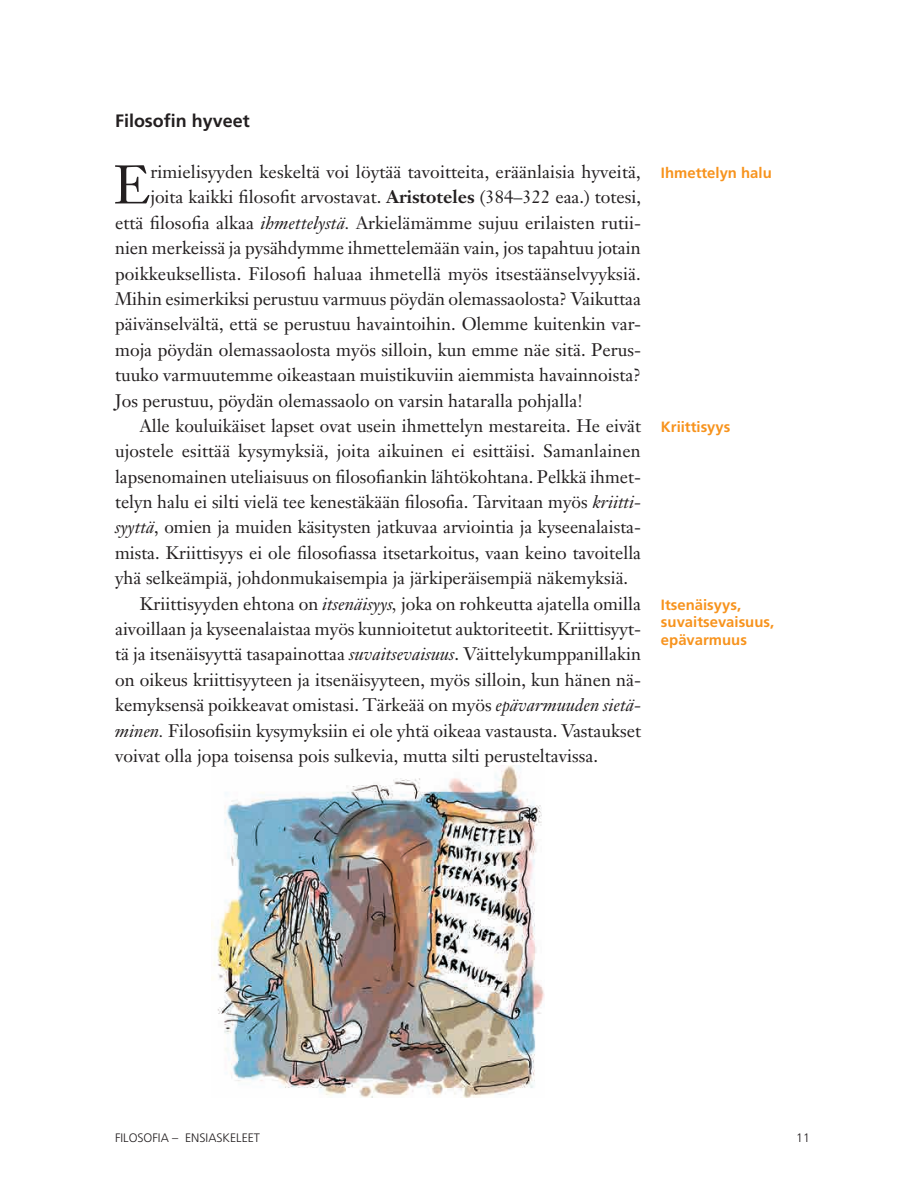
<style>
.page{position:relative;width:915px;height:1179px;background:#fff}
.page>*{position:absolute;margin:0;border:0;box-sizing:border-box;transform-origin:0 0}
.Leipäteksti_anfangi{font:53.55px "Janson Text";color:#231f20}
.Leipäteksti_toka{font:17.85px/25.4px "Janson Text";color:#231f20;text-align:justify}
.Leipäteksti_anfangi-2{font:17.85px "Janson Text";color:#231f20}
.Otsikko_2{font:700 17.85px "Frutiger";color:#231f20}
.Marginaaliotsikko_oi{font:700 14.88px/17.8px "Frutiger";color:#f7931d}
.t1{font:300 12.25px "Frutiger";color:#231f20}
.s1{font-weight:700}
.s2{font-style:italic}
</style>
<div class="page">
<img style="left:212px;top:765px;width:332px;height:332px">
<p class="Otsikko_2" style="left:115px;top:111px;width:136px">Filosofin hyveet</p>
<p class="Leipäteksti_anfangi" style="left:114px;top:151px;width:38px">E</p>
<p class="Leipäteksti_anfangi-2" style="left:150px;top:160px;width:492px">rimielisyyden keskeltä voi löytää tavoitteita, eräänlaisia hyveitä,</p>
<p class="Leipäteksti_anfangi-2" style="left:150px;top:186px;width:492px">joita kaikki filosofit arvostavat. <span class="s1">Aristoteles</span> (384–322 eaa.) totesi,</p>
<p class="Leipäteksti_anfangi-2" style="left:115px;top:211px;width:526px">että filosofia alkaa <span class="s2">ihmettelystä.</span> Arkielämämme sujuu erilaisten rutii-</p>
<p class="Leipäteksti_anfangi-2" style="left:115px;top:237px;width:527px">nien merkeissä ja pysähdymme ihmettelemään vain, jos tapahtuu jotain</p>
<p class="Leipäteksti_anfangi-2" style="left:115px;top:262px;width:527px">poikkeuksellista. Filosofi haluaa ihmetellä myös itsestäänselvyyksiä.</p>
<p class="Leipäteksti_anfangi-2" style="left:115px;top:287px;width:527px">Mihin esimerkiksi perustuu varmuus pöydän olemassaolosta? Vaikuttaa</p>
<p class="Leipäteksti_anfangi-2" style="left:115px;top:313px;width:527px">päivänselvältä, että se perustuu havaintoihin. Olemme kuitenkin var-</p>
<p class="Leipäteksti_anfangi-2" style="left:115px;top:338px;width:527px">moja pöydän olemassaolosta myös silloin, kun emme näe sitä. Perus-</p>
<p class="Leipäteksti_anfangi-2" style="left:115px;top:364px;width:527px">tuuko varmuutemme oikeastaan muistikuviin aiemmista havainnoista?</p>
<p class="Leipäteksti_anfangi-2" style="left:115px;top:389px;width:469px">Jos perustuu, pöydän olemassaolo on varsin hataralla pohjalla!</p>
<p class="Leipäteksti_toka" style="left:115px;top:413px;width:527px;text-indent:25px">Alle kouluikäiset lapset ovat usein ihmettelyn mestareita. He eivät ujostele esittää kysymyksiä, joita aikuinen ei esittäisi. Samanlainen lapsenomainen uteliaisuus on filosofiankin lähtökohtana. Pelkkä ihmet&shy;telyn halu ei silti vielä tee kenestäkään filosofia. Tarvitaan myös <span class="s2">kriitti&shy;syyttä</span>, omien ja muiden käsitysten jatkuvaa arviointia ja kyseenalaista&shy;mista. Kriittisyys ei ole filosofiassa itsetarkoitus, vaan keino tavoitella yhä selkeämpiä, johdonmukaisempia ja järkiperäisempiä näkemyksiä.</p>
<p class="Leipäteksti_toka" style="left:115px;top:590px;width:527px;text-indent:25px">Kriittisyyden ehtona on <span class="s2">itsenäisyys,</span> joka on rohkeutta ajatella omilla aivoillaan ja kyseenalaistaa myös kunnioitetut auktoriteetit. Kriittisyyt&shy;tä ja itsenäisyyttä tasapainottaa <span class="s2">suvaitsevaisuus</span>. Väittelykumppanillakin on oikeus kriittisyyteen ja itsenäisyyteen, myös silloin, kun hänen nä&shy;kemyksensä poikkeavat omistasi. Tärkeää on myös <span class="s2">epävarmuuden sietä&shy;minen.</span> Filosofisiin kysymyksiin ei ole yhtä oikeaa vastausta. Vastaukset voivat olla jopa toisensa pois sulkevia, mutta silti perusteltavissa.</p>
<p class="Marginaaliotsikko_oi" style="left:661px;top:164px;width:112px">Ihmettelyn halu</p>
<p class="Marginaaliotsikko_oi" style="left:661px;top:418px;width:71px">Kriittisyys</p>
<p class="Marginaaliotsikko_oi" style="left:661px;top:595px;width:115px">Itsenäisyys, suvaitsevaisuus, epävarmuus</p>
<p class="t1" style="left:115px;top:1130px;width:146px">FILOSOFIA – ENSIASKELEET</p>
<p class="t1" style="left:796px;top:1130px;width:15px">11</p>
</div>
